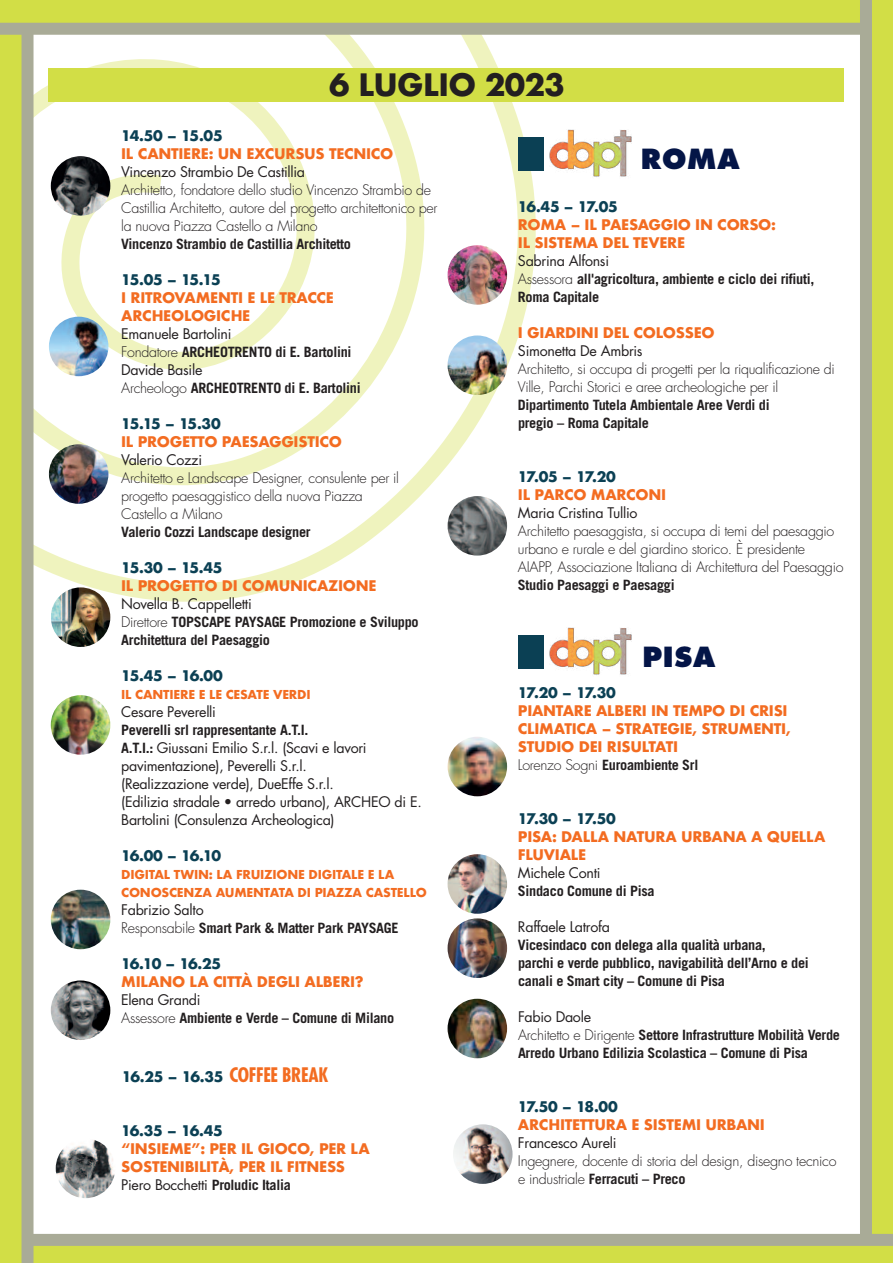
<style>
.page{position:relative;width:893px;height:1263px;background:#fff}
.page>*{position:absolute;margin:0;border:0;box-sizing:border-box;transform-origin:0 0}
.t1{font:700 30px "Futura";letter-spacing:-.02em;color:#231f20}
.t2{font:800 27px "Futura";letter-spacing:.03em;color:#041547}
.t3{font:700 14.25px/18px "Trade Gothic";letter-spacing:-.02em;color:#231f20}
.t4{font:300 14.25px/18px "Futura";letter-spacing:-.02em;color:#231f20}
.t5{font:700 14.25px/18px "Futura";letter-spacing:-.02em;color:#f36c21}
.t6{font:14.25px/18px "Futura";letter-spacing:-.02em;color:#231f20}
.t7{font:700 14.25px "Futura";letter-spacing:-.075em;color:#0b4054}
.t8{font:700 12px/18px "Futura";letter-spacing:-.02em;color:#f36c21}
.s1{font-family:"Futura";font-weight:300}
.s2{font-family:"Trade Gothic";font-weight:700}
.s3{font-stretch:condensed;font-size:19.5px;color:#f36c21}
.s4{font-weight:400;color:#231f20}
.s5{font-family:"Trade Gothic";color:#231f20}
</style>
<div class="page">
<svg style="left:34px;top:35px;width:528px;height:593px"></svg>
<div style="left:869px;top:0;width:24px;height:1263px;background:#d2de46"></div>
<div style="left:0;top:0;width:27px;height:1263px;background:#d2de46"></div>
<div style="left:0;top:1240px;width:893px;height:23px;background:#d2de46"></div>
<div style="left:0;top:0;width:893px;height:32px;background:#d2de46"></div>
<div style="left:0;top:23px;width:866px;height:12px;background:#a9ab97"></div>
<div style="left:22px;top:29px;width:12px;height:1234px;background:#a9ab97"></div>
<div style="left:860px;top:0;width:12px;height:1239px;background:#a9ab97"></div>
<div style="left:28px;top:1234px;width:865px;height:12px;background:#a9ab97"></div>
<img style="left:51px;top:156px;width:59px;height:60px;border-radius:50%">
<img style="left:49px;top:317px;width:59px;height:59px;border-radius:50%">
<img style="left:49px;top:444px;width:59px;height:60px;border-radius:50%">
<img style="left:51px;top:587px;width:59px;height:60px;border-radius:50%">
<img style="left:51px;top:890px;width:59px;height:59px;border-radius:50%">
<img style="left:51px;top:695px;width:59px;height:60px;border-radius:50%">
<img style="left:51px;top:980px;width:59px;height:60px;border-radius:50%">
<div style="left:49px;top:68px;width:795px;height:33px;background:#d2de46"></div>
<img style="left:448px;top:245px;width:59px;height:60px;border-radius:50%">
<img style="left:56px;top:1138px;width:59px;height:60px;border-radius:50%">
<img style="left:448px;top:335px;width:59px;height:60px;border-radius:50%">
<img style="left:448px;top:496px;width:59px;height:60px;border-radius:50%">
<img style="left:448px;top:737px;width:59px;height:59px;border-radius:50%">
<img style="left:448px;top:918px;width:59px;height:60px;border-radius:50%">
<img style="left:448px;top:999px;width:59px;height:59px;border-radius:50%">
<img style="left:453px;top:1124px;width:59px;height:60px;border-radius:50%">
<img style="left:448px;top:854px;width:59px;height:60px;border-radius:50%">
<img style="left:549px;top:129px;width:83px;height:49px">
<div style="left:518px;top:137px;width:25px;height:33px;background:#0b4054"></div>
<img style="left:549px;top:627px;width:83px;height:48px">
<div style="left:518px;top:635px;width:25px;height:33px;background:#0b4054"></div>
<h1 class="t1" style="left:329px;top:63px;width:237px">6 LUGLIO 2023</h1>
<p class="t7" style="left:121px;top:126px;width:103px">14.50 – 15.05</p>
<p class="t5" style="left:121px;top:145px;width:274px">IL CANTIERE: UN EXCURSUS TECNICO</p>
<p class="t6" style="left:121px;top:164px;width:185px">Vincenzo Strambio De Castillia</p>
<p class="t4" style="left:121px;top:182px;width:318px">Architetto, fondatore dello studio Vincenzo Strambio de<br>Castillia Architetto, autore del progetto architettonico per la nuova Piazza Castello a Milano</p>
<p class="t3" style="left:121px;top:235px;width:231px">Vincenzo Strambio de Castillia Architetto</p>
<p class="t7" style="left:121px;top:270px;width:101px">15.05 – 15.15</p>
<p class="t5" style="left:121px;top:289px;width:214px">I RITROVAMENTI E LE TRACCE<br>ARCHEOLOGICHE</p>
<p class="t6" style="left:121px;top:326px;width:112px">Emanuele Bartolini</p>
<p class="t3" style="left:121px;top:343px;width:232px"><span class="s1">Fondatore</span> ARCHEOTRENTO di E. Bartolini</p>
<p class="t6" style="left:121px;top:362px;width:83px">Davide Basile</p>
<p class="t3" style="left:121px;top:379px;width:241px"><span class="s1">Archeologo</span> ARCHEOTRENTO di E. Bartolini</p>
<p class="t7" style="left:121px;top:414px;width:101px">15.15 – 15.30</p>
<p class="t5" style="left:121px;top:433px;width:222px">IL PROGETTO PAESAGGISTICO</p>
<p class="t6" style="left:121px;top:452px;width:82px">Valerio Cozzi</p>
<p class="t4" style="left:121px;top:470px;width:279px">Architetto e Landscape Designer, consulente per il progetto paesaggistico della nuova Piazza<br>Castello a Milano</p>
<p class="t3" style="left:121px;top:523px;width:191px">Valerio Cozzi Landscape designer</p>
<p class="t7" style="left:121px;top:558px;width:103px">15.30 – 15.45</p>
<p class="t5" style="left:121px;top:577px;width:257px">IL PROGETTO DI COMUNICAZIONE</p>
<p class="t6" style="left:121px;top:596px;width:132px">Novella B. Cappelletti</p>
<p class="t3" style="left:121px;top:613px;width:299px"><span class="s1">Direttore</span> TOPSCAPE PAYSAGE Promozione e Sviluppo<br>Architettura del Paesaggio</p>
<p class="t7" style="left:121px;top:666px;width:103px">15.45 – 16.00</p>
<p class="t8" style="left:121px;top:686px;width:191px">IL CANTIERE E LE CESATE VERDI</p>
<p class="t6" style="left:121px;top:704px;width:96px">Cesare Peverelli</p>
<p class="t3" style="left:121px;top:721px;width:189px">Peverelli srl rappresentante A.T.I.</p>
<p class="t6" style="left:121px;top:740px;width:302px"><span class="s2">A.T.I.:</span> Giussani Emilio S.r.l. (Scavi e lavori pavimentazione), Peverelli S.r.l.<br>(Realizzazione verde), DueEffe S.r.l.<br>(Edilizia stradale • arredo urbano), ARCHEO di E.<br>Bartolini (Consulenza Archeologica)</p>
<p class="t7" style="left:121px;top:846px;width:102px">16.00 – 16.10</p>
<p class="t8" style="left:121px;top:866px;width:307px">DIGITAL TWIN: LA FRUIZIONE DIGITALE E LA<br>CONOSCENZA AUMENTATA DI PIAZZA CASTELLO</p>
<p class="t6" style="left:121px;top:902px;width:84px">Fabrizio Salto</p>
<p class="t3" style="left:121px;top:919px;width:279px"><span class="s1">Responsabile</span> Smart Park &amp; Matter Park PAYSAGE</p>
<p class="t7" style="left:121px;top:954px;width:102px">16.10 – 16.25</p>
<p class="t5" style="left:121px;top:973px;width:244px">MILANO LA CITTÀ DEGLI ALBERI?</p>
<p class="t6" style="left:121px;top:992px;width:81px">Elena Grandi</p>
<p class="t3" style="left:121px;top:1009px;width:274px"><span class="s1">Assessore</span> Ambiente e Verde – Comune di Milano</p>
<p class="t7" style="left:122px;top:1067px;width:208px">16.25 – 16.35 <span class="s3">COFFEE BREAK</span></p>
<p class="t7" style="left:121px;top:1121px;width:103px">16.35 – 16.45</p>
<p class="t5" style="left:121px;top:1140px;width:250px">“INSIEME”: PER IL GIOCO, PER LA<br>SOSTENIBILITÀ, PER IL FITNESS<br><span class="s4">Piero Bocchetti</span> <span class="s5">Proludic Italia</span></p>
<h2 class="t2" style="left:641px;top:147px;width:100px">ROMA</h2>
<p class="t7" style="left:518px;top:196px;width:101px">16.45 – 17.05</p>
<p class="t5" style="left:518px;top:215px;width:260px">ROMA – IL PAESAGGIO IN CORSO:<br>IL SISTEMA DEL TEVERE</p>
<p class="t6" style="left:518px;top:253px;width:93px">Sabrina Alfonsi</p>
<p class="t3" style="left:518px;top:269px;width:298px"><span class="s1">Assessora</span> all'agricoltura, ambiente e ciclo dei rifiuti,<br>Roma Capitale</p>
<p class="t5" style="left:518px;top:323px;width:198px">I GIARDINI DEL COLOSSEO</p>
<p class="t6" style="left:518px;top:343px;width:126px">Simonetta De Ambris</p>
<p class="t4" style="left:518px;top:361px;width:318px">Architetto, si occupa di progetti per la riqualificazione di<br>Ville, Parchi Storici e aree archeologiche per il</p>
<p class="t3" style="left:518px;top:395px;width:253px">Dipartimento Tutela Ambientale Aree Verdi di pregio – Roma Capitale</p>
<p class="t7" style="left:518px;top:466px;width:99px">17.05 – 17.20</p>
<p class="t5" style="left:518px;top:485px;width:150px">IL PARCO MARCONI</p>
<p class="t6" style="left:518px;top:505px;width:121px">Maria Cristina Tullio</p>
<p class="t4" style="left:518px;top:523px;width:327px">Architetto paesaggista, si occupa di temi del paesaggio urbano e rurale e del giardino storico. È presidente<br>AIAPP, Associazione Italiana di Architettura del Paesaggio</p>
<p class="t3" style="left:518px;top:575px;width:158px">Studio Paesaggi e Paesaggi</p>
<h2 class="t2" style="left:642px;top:645px;width:75px">PISA</h2>
<p class="t7" style="left:518px;top:682px;width:99px">17.20 – 17.30</p>
<p class="t5" style="left:518px;top:701px;width:274px">PIANTARE ALBERI IN TEMPO DI CRISI<br>CLIMATICA – STRATEGIE, STRUMENTI,<br>STUDIO DEI RISULTATI</p>
<p class="t3" style="left:518px;top:755px;width:182px"><span class="s1">Lorenzo Sogni</span> Euroambiente Srl</p>
<p class="t7" style="left:518px;top:808px;width:99px">17.30 – 17.50</p>
<p class="t5" style="left:518px;top:827px;width:309px">PISA: DALLA NATURA URBANA A QUELLA<br>FLUVIALE</p>
<p class="t6" style="left:518px;top:865px;width:84px">Michele Conti</p>
<p class="t3" style="left:518px;top:881px;width:138px">Sindaco Comune di Pisa</p>
<p class="t6" style="left:518px;top:919px;width:94px">Raffaele Latrofa</p>
<p class="t3" style="left:518px;top:935px;width:292px">Vicesindaco con delega alla qualità urbana,<br>parchi e verde pubblico, navigabilità dell’Arno e dei canali e Smart city – Comune di Pisa</p>
<p class="t6" style="left:518px;top:1009px;width:75px">Fabio Daole</p>
<p class="t3" style="left:518px;top:1025px;width:324px"><span class="s1">Architetto e Dirigente</span> Settore Infrastrutture Mobilità Verde<br>Arredo Urbano Edilizia Scolastica – Comune di Pisa</p>
<p class="t7" style="left:518px;top:1096px;width:101px">17.50 – 18.00</p>
<p class="t5" style="left:518px;top:1115px;width:248px">ARCHITETTURA E SISTEMI URBANI</p>
<p class="t6" style="left:518px;top:1135px;width:100px">Francesco Aureli</p>
<p class="t4" style="left:518px;top:1153px;width:320px">Ingegnere, docente di storia del design, disegno tecnico</p>
<p class="t3" style="left:518px;top:1169px;width:169px"><span class="s1">e industriale</span> Ferracuti – Preco</p>
</div>
